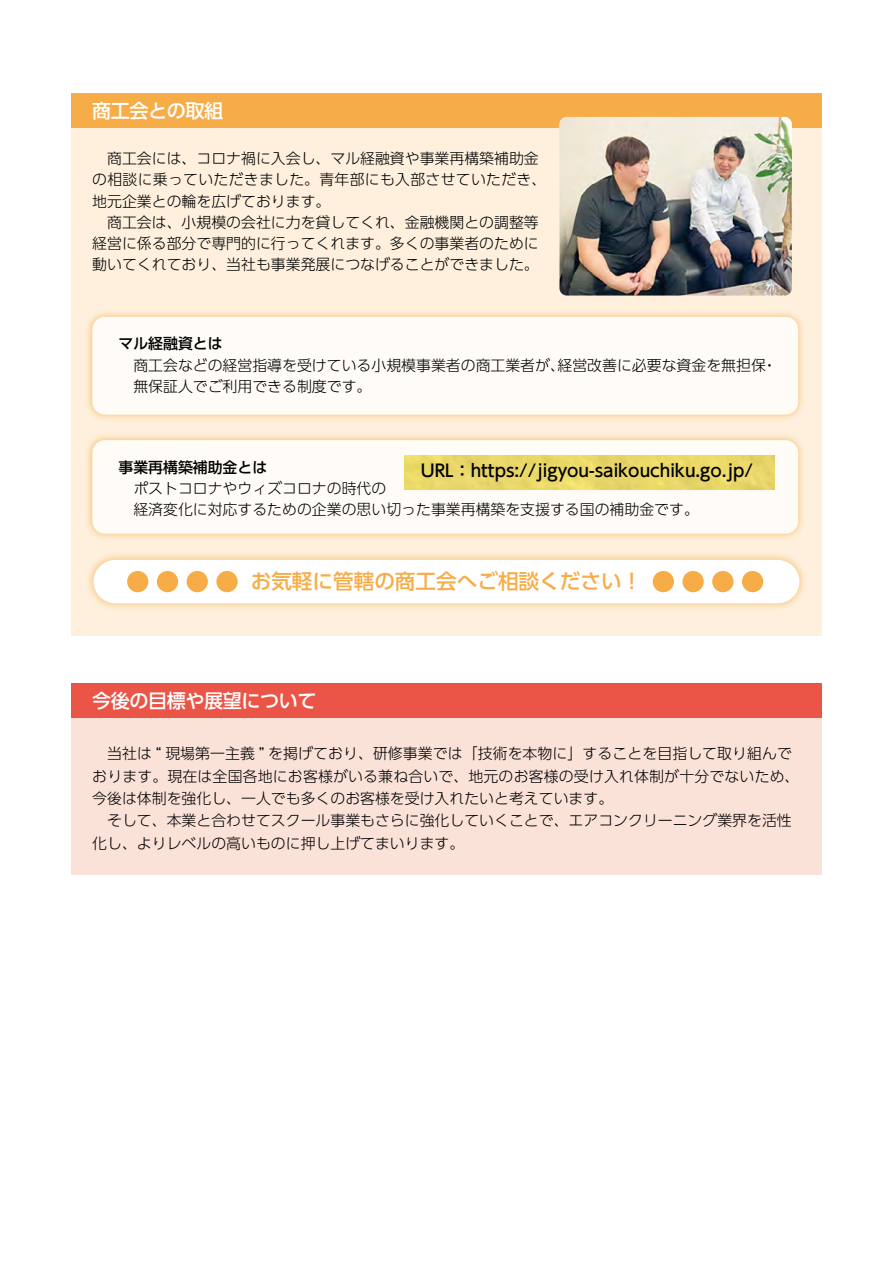
<style>
.page{position:relative;width:893px;height:1263px;background:#fff}
.page>*{position:absolute;margin:0;border:0;box-sizing:border-box;transform-origin:0 0}
.t1{font:500 20.55px "UD Shin Go Pr 6 N";color:#f6ad48}
.t2{font:500 19.2px "UD Shin Go Pr 6 N";letter-spacing:-.025em;color:#fff}
.t3{font:500 16.95px "UD Shin Go Pr 6 N";color:#000}
.t4{font:300 14.85px/21.3px "UD Shin Go Pr 6 N";color:#000}
.t5{font:500 14.85px "UD Shin Go Pr 6 N";color:#000}
</style>
<div class="page">
<div style="left:71px;top:94px;width:751px;height:542px;background:#fef0dd"></div>
<div style="left:71px;top:94px;width:751px;height:34px;background:#f6ad48"></div>
<div style="left:85px;top:432px;width:721px;height:109px;background:#f6ad48;opacity:.75"></div>
<div style="left:92px;top:440px;width:706px;height:94px;background:#fffcf8;border-radius:13px"></div>
<div style="left:85px;top:309px;width:721px;height:113px;background:#f6ad48;opacity:.75"></div>
<div style="left:92px;top:317px;width:706px;height:98px;background:#fffcf8;border-radius:13px"></div>
<div style="left:71px;top:684px;width:751px;height:191px;background:#fbe2d9"></div>
<div style="left:71px;top:684px;width:751px;height:34px;background:#ea5548"></div>
<div style="left:86px;top:551px;width:722px;height:60px;background:#f6ad48;opacity:.53"></div>
<div style="left:94px;top:560px;width:705px;height:43px;background:#fff;border-radius:22px"></div>
<div style="left:742px;top:571px;width:21px;height:21px;background:#f6ad48;border-radius:50%"></div>
<div style="left:712px;top:571px;width:21px;height:21px;background:#f6ad48;border-radius:50%"></div>
<div style="left:682px;top:571px;width:22px;height:21px;background:#f6ad48;border-radius:50%"></div>
<div style="left:653px;top:571px;width:21px;height:21px;background:#f6ad48;border-radius:50%"></div>
<div style="left:216px;top:571px;width:22px;height:21px;background:#f6ad48;border-radius:50%"></div>
<div style="left:187px;top:571px;width:21px;height:21px;background:#f6ad48;border-radius:50%"></div>
<div style="left:157px;top:571px;width:21px;height:21px;background:#f6ad48;border-radius:50%"></div>
<div style="left:127px;top:571px;width:21px;height:21px;background:#f6ad48;border-radius:50%"></div>
<div style="left:405px;top:455px;width:369px;height:34px;background:#e9d869"></div>
<img style="left:559px;top:117px;width:233px;height:179px">
<p class="t2" style="left:92px;top:95px;width:133px">商工会との取組</p>
<p class="t4" style="left:92px;top:147px;width:455px">　商工会には、コロナ禍に入会し、マル経融資や事業再構築補助金の相談に乗っていただきました。青年部にも入部させていただき、地元企業との輪を広げております。<br>　商工会は、小規模の会社に力を貸してくれ、金融機関との調整等経営に係る部分で専門的に行ってくれます。多くの事業者のために動いてくれており、当社も事業発展につなげることができました。</p>
<p class="t5" style="left:118px;top:332px;width:106px">マル経融資とは</p>
<p class="t4" style="left:133px;top:354px;width:433px">商工会などの経営指導を受けている小規模事業者の商工業者が、無保証人でご利用できる制度です。</p>
<p class="t4" style="left:557px;top:354px;width:210px">経営改善に必要な資金を無担保</p>
<p class="t4" style="left:762px;top:354px;width:16px">・</p>
<p class="t5" style="left:118px;top:455px;width:150px">事業再構築補助金とは</p>
<p class="t4" style="left:133px;top:477px;width:567px">ポストコロナやウィズコロナの時代の<br>経済変化に対応するための企業の思い切った事業再構築を支援する国の補助金です。</p>
<p class="t3" style="left:421px;top:457px;width:334px">URL：https://jigyou-saikouchiku.go.jp/</p>
<h1 class="t1" style="left:251px;top:565px;width:393px">お気軽に管轄の商工会へご相談ください!</h1>
<p class="t2" style="left:92px;top:685px;width:226px">今後の目標や展望について</p>
<p class="t4" style="left:92px;top:742px;width:709px;line-height:22.4px">　当社は “ 現場第一主義 ” を掲げており、研修事業では「技術を本物に」することを目指して取り組んでおります。現在は全国各地にお客様がいる兼ね合いで、地元のお客様の受け入れ体制が十分でないため、今後は体制を強化し、一人でも多くのお客様を受け入れたいと考えています。<br>　そして、本業と合わせてスクール事業もさらに強化していくことで、エアコンクリーニング業界を活性化し、よりレベルの高いものに押し上げてまいります。</p>
</div>
